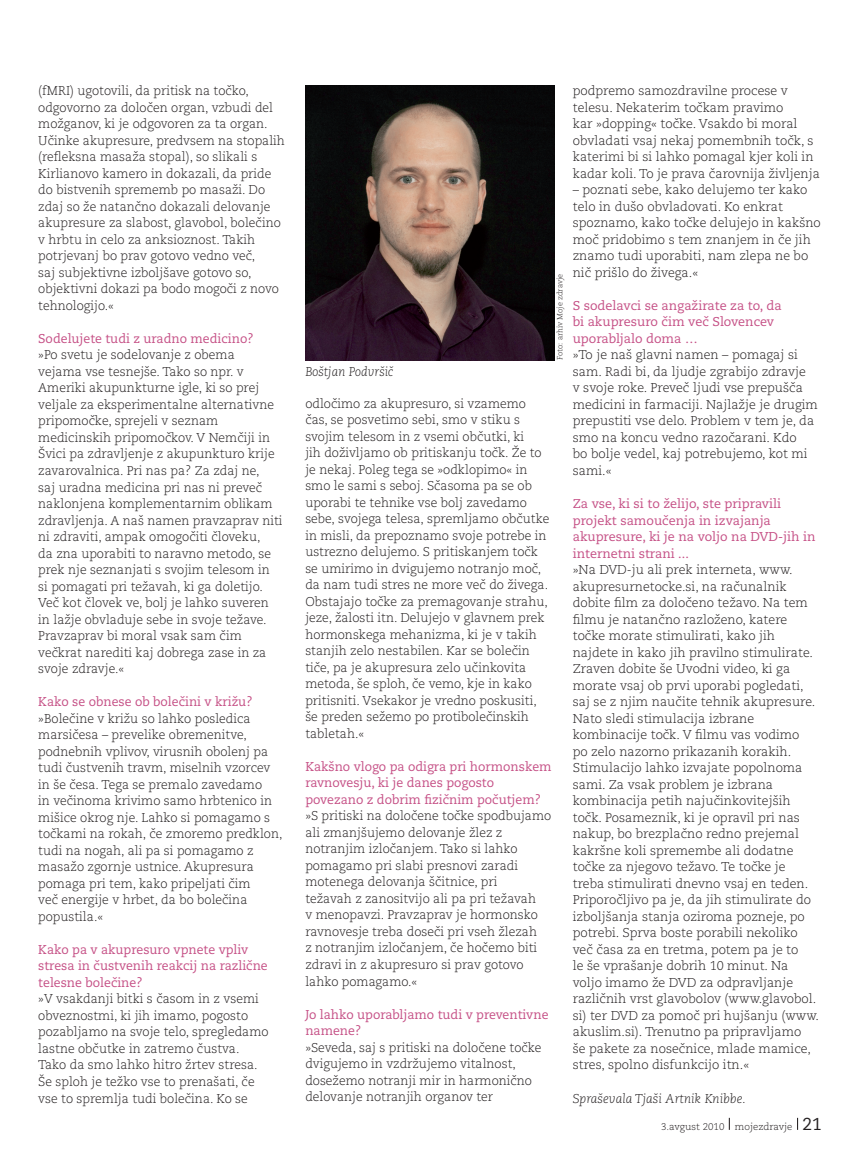
<style>
.page{position:relative;width:864px;height:1149px;background:#fff}
.page>*{position:absolute;margin:0;border:0;box-sizing:border-box;transform-origin:0 0}
.TEXT{font:300 12.75px/16.5px "Caecilia CE";color:#231f20}
.TEXT-2{font:12.75px/16.5px "Caecilia CE";color:#c54f85}
.PODPIS_AVTORJA{font:italic 300 12.75px "Caecilia CE";color:#231f20}
.t1{font:300 9.75px "Caecilia CE";color:#231f20}
.podpis_FOTO{font:300 7.5px "Caecilia CE";color:#231f20}
.s1{font-weight:400;font-size:17.25px}
</style>
<div class="page">
<img style="left:305px;top:85px;width:249px;height:275px">
<p class="TEXT" style="left:38px;top:82px;width:248px">(fMRI) ugotovili, da pritisk na točko, odgovorno za določen organ, vzbudi del možganov, ki je odgovoren za ta organ.<br>Učinke akupresure, predvsem na stopalih (refleksna masaža stopal), so slikali s Kirlianovo kamero in dokazali, da pride do bistvenih sprememb po masaži. Do zdaj so že natančno dokazali delovanje akupresure za slabost, glavobol, bolečino v hrbtu in celo za anksioznost. Takih potrjevanj bo prav gotovo vedno več,<br>saj subjektivne izboljšave gotovo so, objektivni dokazi pa bodo mogoči z novo tehnologijo.«</p>
<p class="TEXT-2" style="left:38px;top:330px;width:217px">Sodelujete tudi z uradno medicino?</p>
<p class="TEXT" style="left:38px;top:346px;width:246px">»Po svetu je sodelovanje z obema<br>vejama vse tesnejše. Tako so npr. v Ameriki akupunkturne igle, ki so prej veljale za eksperimentalne alternativne pripomočke, sprejeli v seznam medicinskih pripomočkov. V Nemčiji in Švici pa zdravljenje z akupunkturo krije zavarovalnica. Pri nas pa? Za zdaj ne,<br>saj uradna medicina pri nas ni preveč naklonjena komplementarnim oblikam zdravljenja. A naš namen pravzaprav niti ni zdraviti, ampak omogočiti človeku,<br>da zna uporabiti to naravno metodo, se prek nje seznanjati s svojim telesom in si pomagati pri težavah, ki ga doletijo.<br>Več kot človek ve, bolj je lahko suveren in lažje obvladuje sebe in svoje težave.<br>Pravzaprav bi moral vsak sam čim večkrat narediti kaj dobrega zase in za svoje zdravje.«</p>
<p class="TEXT-2" style="left:38px;top:693px;width:216px">Kako se obnese ob bolečini v križu?</p>
<p class="TEXT" style="left:38px;top:709px;width:245px">»Bolečine v križu so lahko posledica marsičesa – prevelike obremenitve, podnebnih vplivov, virusnih obolenj pa tudi čustvenih travm, miselnih vzorcev in še česa. Tega se premalo zavedamo<br>in večinoma krivimo samo hrbtenico in mišice okrog nje. Lahko si pomagamo s točkami na rokah, če zmoremo predklon, tudi na nogah, ali pa si pomagamo z masažo zgornje ustnice. Akupresura pomaga pri tem, kako pripeljati čim<br>več energije v hrbet, da bo bolečina popustila.«</p>
<p class="TEXT-2" style="left:38px;top:940px;width:231px">Kako pa v akupresuro vpnete vpliv stresa in čustvenih reakcij na različne telesne bolečine?</p>
<p class="TEXT" style="left:38px;top:990px;width:232px">»V vsakdanji bitki s časom in z vsemi obveznostmi, ki jih imamo, pogosto pozabljamo na svoje telo, spregledamo lastne občutke in zatremo čustva.<br>Tako da smo lahko hitro žrtev stresa.<br>Še sploh je težko vse to prenašati, če vse to spremlja tudi bolečina. Ko se</p>
<p class="PODPIS_AVTORJA" style="left:305px;top:364px;width:89px">Boštjan Podvršič</p>
<p class="podpis_FOTO" style="left:554px;top:360px;width:88px;rotate:-90deg">Foto: arhiv Moje zdravje</p>
<p class="TEXT" style="left:305px;top:394px;width:245px">odločimo za akupresuro, si vzamemo čas, se posvetimo sebi, smo v stiku s svojim telesom in z vsemi občutki, ki<br>jih doživljamo ob pritiskanju točk. Že to je nekaj. Poleg tega se »odklopimo« in smo le sami s seboj. Sčasoma pa se ob uporabi te tehnike vse bolj zavedamo sebe, svojega telesa, spremljamo občutke in misli, da prepoznamo svoje potrebe in ustrezno delujemo. S pritiskanjem točk se umirimo in dvigujemo notranjo moč, da nam tudi stres ne more več do živega.<br>Obstajajo točke za premagovanje strahu, jeze, žalosti itn. Delujejo v glavnem prek hormonskega mehanizma, ki je v takih stanjih zelo nestabilen. Kar se bolečin tiče, pa je akupresura zelo učinkovita metoda, še sploh, če vemo, kje in kako pritisniti. Vsekakor je vredno poskusiti, še preden sežemo po protibolečinskih tabletah.«</p>
<p class="TEXT-2" style="left:305px;top:757px;width:248px">Kakšno vlogo pa odigra pri hormonskem ravnovesju, ki je danes pogosto povezano z dobrim fizičnim počutjem?</p>
<p class="TEXT" style="left:305px;top:807px;width:247px">»S pritiski na določene točke spodbujamo ali zmanjšujemo delovanje žlez z notranjim izločanjem. Tako si lahko pomagamo pri slabi presnovi zaradi motenega delovanja ščitnice, pri<br>težavah z zanositvijo ali pa pri težavah<br>v menopavzi. Pravzaprav je hormonsko ravnovesje treba doseči pri vseh žlezah<br>z notranjim izločanjem, če hočemo biti zdravi in z akupresuro si prav gotovo lahko pomagamo.«</p>
<p class="TEXT-2" style="left:305px;top:1005px;width:244px">Jo lahko uporabljamo tudi v preventivne namene?</p>
<p class="TEXT" style="left:305px;top:1038px;width:237px">»Seveda, saj s pritiski na določene točke dvigujemo in vzdržujemo vitalnost, dosežemo notranji mir in harmonično delovanje notranjih organov ter</p>
<p class="TEXT" style="left:572px;top:82px;width:249px">podpremo samozdravilne procese v telesu. Nekaterim točkam pravimo<br>kar »dopping« točke. Vsakdo bi moral obvladati vsaj nekaj pomembnih točk, s katerimi bi si lahko pomagal kjer koli in kadar koli. To je prava čarovnija življenja</p>
<p class="TEXT" style="left:572px;top:181px;width:249px">– poznati sebe, kako delujemo ter kako telo in dušo obvladovati. Ko enkrat spoznamo, kako točke delujejo in kakšno moč pridobimo s tem znanjem in če jih znamo tudi uporabiti, nam zlepa ne bo nič prišlo do živega.«</p>
<p class="TEXT-2" style="left:572px;top:297px;width:210px">S sodelavci se angažirate za to, da bi akupresuro čim več Slovencev uporabljalo doma …</p>
<p class="TEXT" style="left:572px;top:346px;width:247px">»To je naš glavni namen – pomagaj si sam. Radi bi, da ljudje zgrabijo zdravje<br>v svoje roke. Preveč ljudi vse prepušča medicini in farmaciji. Najlažje je drugim prepustiti vse delo. Problem v tem je, da smo na koncu vedno razočarani. Kdo<br>bo bolje vedel, kaj potrebujemo, kot mi sami.«</p>
<p class="TEXT-2" style="left:572px;top:495px;width:244px">Za vse, ki si to želijo, ste pripravili projekt samoučenja in izvajanja akupresure, ki je na voljo na DVD-jih in internetni strani ...</p>
<p class="TEXT" style="left:572px;top:561px;width:248px">»Na DVD-ju ali prek interneta, www. akupresurnetocke.si, na računalnik dobite film za določeno težavo. Na tem filmu je natančno razloženo, katere točke morate stimulirati, kako jih najdete in kako jih pravilno stimulirate.<br>Zraven dobite še Uvodni video, ki ga morate vsaj ob prvi uporabi pogledati, saj se z njim naučite tehnik akupresure.<br>Nato sledi stimulacija izbrane kombinacije točk. V filmu vas vodimo<br>po zelo nazorno prikazanih korakih.<br>Stimulacijo lahko izvajate popolnoma sami. Za vsak problem je izbrana kombinacija petih najučinkovitejših točk. Posameznik, ki je opravil pri nas nakup, bo brezplačno redno prejemal kakršne koli spremembe ali dodatne točke za njegovo težavo. Te točke je treba stimulirati dnevno vsaj en teden.<br>Priporočljivo pa je, da jih stimulirate do izboljšanja stanja oziroma pozneje, po potrebi. Sprva boste porabili nekoliko več časa za en tretma, potem pa je to<br>le še vprašanje dobrih 10 minut. Na voljo imamo že DVD za odpravljanje različnih vrst glavobolov (www.glavobol. si) ter DVD za pomoč pri hujšanju (www. akuslim.si). Trenutno pa pripravljamo<br>še pakete za nosečnice, mlade mamice, stres, spolno disfunkcijo itn.«</p>
<p class="PODPIS_AVTORJA" style="left:572px;top:1089px;width:174px">Spraševala Tjaši Artnik Knibbe.</p>
<p class="t1" style="left:660px;top:1119px;width:162px">3.avgust 2010 mojezdravje <span class="s1">21</span></p>
</div>
